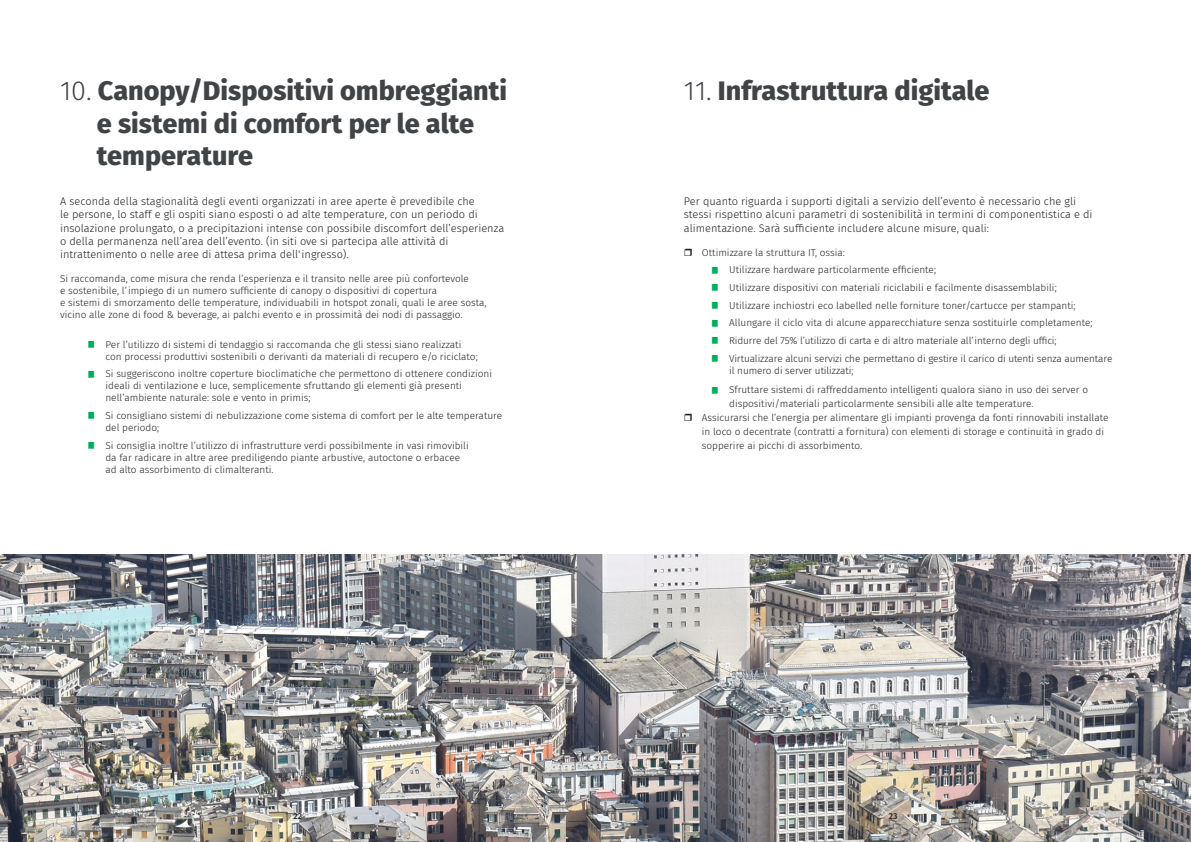
<style>
.page{position:relative;width:1191px;height:842px;background:#fff}
.page>*{position:absolute;margin:0;border:0;box-sizing:border-box;transform-origin:0 0}
.Headline{font:800 27px/32.4px "Fira Sans";color:#414447}
.Corpo_testo_10_pt{font:300 11px/13.2px "Fira Sans";color:#231f20}
.Corpo_testo_10_pt-2{font:300 10px/12px "Fira Sans";color:#231f20}
.Corpo_testo{font:500 8.5px "Fira Sans";color:#231f20}
.s1{font-weight:300}
.s2{font-family:"Helvetica";font-weight:400;font-size:5.7px;color:#00ad5c}
</style>
<div class="page">
<img style="left:0;top:554px;width:1191px;height:288px">
<p class="Headline" style="left:60px;top:72px;width:448px"><span class="s1">10.</span> Canopy/Dispositivi ombreggianti</p>
<p class="Headline" style="left:97px;top:105px;width:379px">e sistemi di comfort per le alte temperature</p>
<p class="Corpo_testo_10_pt" style="left:60px;top:195px;width:446px">A seconda della stagionalità degli eventi organizzati in aree aperte è prevedibile che<br>le persone, lo staff e gli ospiti siano esposti o ad alte temperature, con un periodo di insolazione prolungato, o a precipitazioni intense con possibile discomfort dell’esperienza o della permanenza nell’area dell’evento. (in siti ove si partecipa alle attività di intrattenimento o nelle aree di attesa prima dell'ingresso).</p>
<p class="Corpo_testo_10_pt-2" style="left:60px;top:272px;width:428px">Si raccomanda, come misura che renda l’esperienza e il transito nelle aree più confortevole<br>e sostenibile, l’impiego di un numero sufficiente di canopy o dispositivi di copertura<br>e sistemi di smorzamento delle temperature, individuabili in hotspot zonali, quali le aree sosta, vicino alle zone di food &amp; beverage, ai palchi evento e in prossimità dei nodi di passaggio.</p>
<p class="Corpo_testo_10_pt-2" style="left:105px;top:338px;width:374px;text-indent:-17px"><span class="s2">█</span> Per l’utilizzo di sistemi di tendaggio si raccomanda che gli stessi siano realizzati con processi produttivi sostenibili o derivanti da materiali di recupero e/o riciclato;</p>
<p class="Corpo_testo_10_pt-2" style="left:105px;top:368px;width:388px;text-indent:-17px"><span class="s2">█</span> Si suggeriscono inoltre coperture bioclimatiche che permettono di ottenere condizioni ideali di ventilazione e luce, semplicemente sfruttando gli elementi già presenti nell’ambiente naturale: sole e vento in primis;</p>
<p class="Corpo_testo_10_pt-2" style="left:105px;top:409px;width:398px;text-indent:-17px"><span class="s2">█</span> Si consigliano sistemi di nebulizzazione come sistema di comfort per le alte temperature del periodo;</p>
<p class="Corpo_testo_10_pt-2" style="left:105px;top:439px;width:365px;text-indent:-17px"><span class="s2">█</span> Si consiglia inoltre l’utilizzo di infrastrutture verdi possibilmente in vasi rimovibili da far radicare in altre aree prediligendo piante arbustive, autoctone o erbacee ad alto assorbimento di climalteranti.</p>
<p class="Headline" style="left:684px;top:72px;width:307px"><span class="s1">11.</span> Infrastruttura digitale</p>
<p class="Corpo_testo_10_pt" style="left:684px;top:195px;width:410px">Per quanto riguarda i supporti digitali a servizio dell’evento è necessario che gli stessi rispettino alcuni parametri di sostenibilità in termini di componentistica e di alimentazione. Sarà sufficiente includere alcune misure, quali:</p>
<p class="Corpo_testo_10_pt-2" style="left:702px;top:246px;width:145px">Ottimizzare la struttura IT, ossia:</p>
<p class="Corpo_testo_10_pt-2" style="left:712px;top:264px;width:225px"><span class="s2">█</span> Utilizzare hardware particolarmente efficiente;</p>
<p class="Corpo_testo_10_pt-2" style="left:712px;top:281px;width:346px"><span class="s2">█</span> Utilizzare dispositivi con materiali riciclabili e facilmente disassemblabili;</p>
<p class="Corpo_testo_10_pt-2" style="left:712px;top:299px;width:365px"><span class="s2">█</span> Utilizzare inchiostri eco labelled nelle forniture toner/cartucce per stampanti;</p>
<p class="Corpo_testo_10_pt-2" style="left:712px;top:317px;width:382px"><span class="s2">█</span> Allungare il ciclo vita di alcune apparecchiature senza sostituirle completamente;</p>
<p class="Corpo_testo_10_pt-2" style="left:712px;top:334px;width:346px"><span class="s2">█</span> Ridurre del 75% l’utilizzo di carta e di altro materiale all’interno degli uffici;</p>
<p class="Corpo_testo_10_pt-2" style="left:729px;top:352px;width:385px;text-indent:-17px"><span class="s2">█</span> Virtualizzare alcuni servizi che permettano di gestire il carico di utenti senza aumentare il numero di server utilizzati;</p>
<p class="Corpo_testo_10_pt-2" style="left:729px;top:383px;width:360px;line-height:14px;text-indent:-17px"><span class="s2">█</span> Sfruttare sistemi di raffreddamento intelligenti qualora siano in uso dei server o dispositivi/materiali particolarmente sensibili alle alte temperature.</p>
<p class="Corpo_testo_10_pt-2" style="left:702px;top:411px;width:408px;line-height:14px">Assicurarsi che l’energia per alimentare gli impianti provenga da fonti rinnovabili installate in loco o decentrate (contratti a fornitura) con elementi di storage e continuità in grado di sopperire ai picchi di assorbimento.</p>
<p class="Corpo_testo" style="left:293px;top:809px;width:10px">22</p>
<p class="Corpo_testo" style="left:889px;top:809px;width:10px">23</p>
</div>
